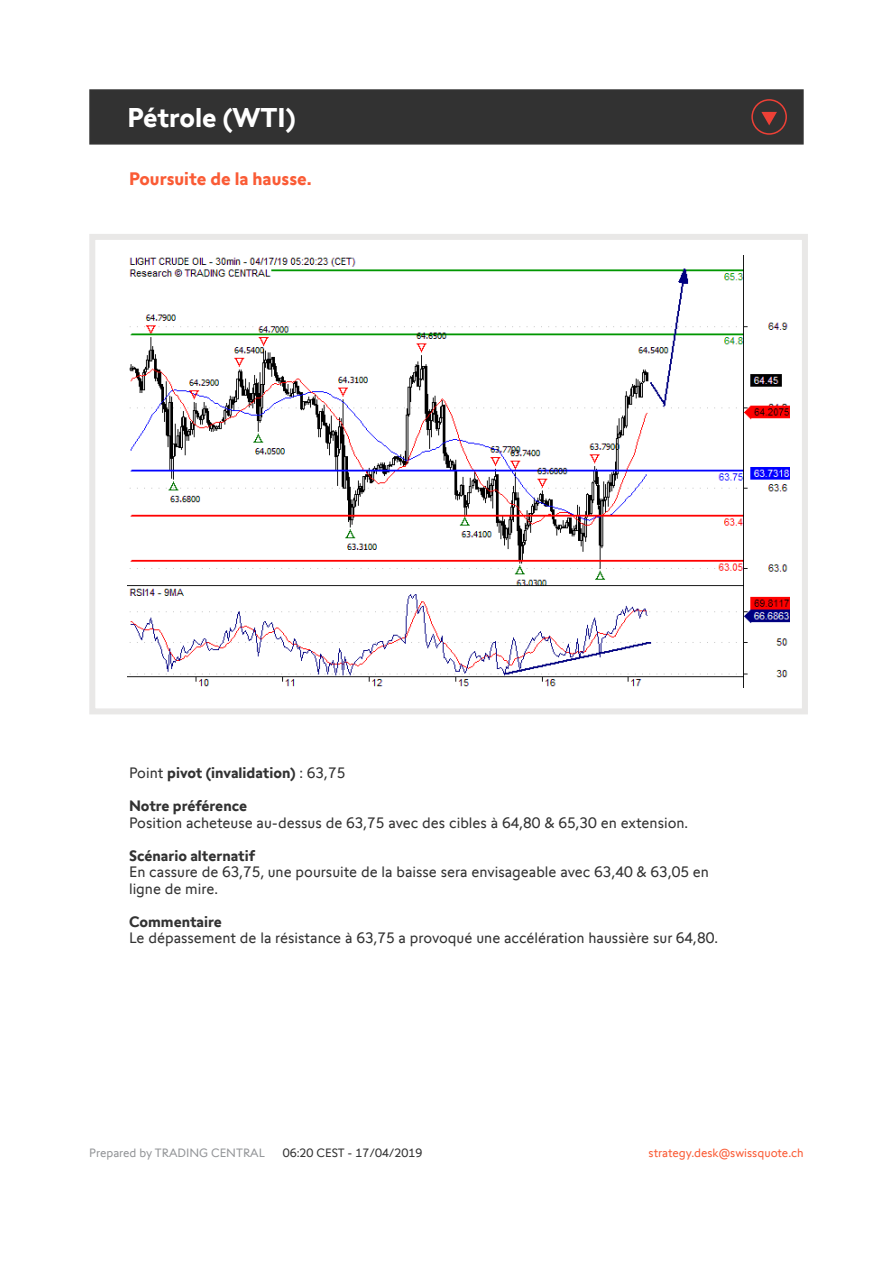
<style>
.page{position:relative;width:893px;height:1263px;background:#fff}
.page>*{position:absolute;margin:0;border:0;box-sizing:border-box;transform-origin:0 0}
.t1{font:700 27px "Swissquote CT";color:#fff}
.t2{font:700 18px "Swissquote CT";color:#fa5b35}
.t3{font:15px/16.5px "Swissquote CT";color:#323232}
.t4{font:700 15px "Swissquote CT";color:#323232}
.t5{font:12px "Swissquote CT";color:#fa5b35}
.t6{font:12px "Swissquote CT";color:#939598}
.t7{font:12px "Swissquote CT";color:#323232}
.s1{font-weight:400}
</style>
<div class="page">
<div style="left:89px;top:234px;width:719px;height:480px;border:6px solid #e9e8e7"></div>
<div style="left:89px;top:89px;width:715px;height:56px;background:#323232;border:2px solid #323232"></div>
<img style="left:128px;top:255px;width:661px;height:432px">
<svg style="left:751px;top:99px;width:36px;height:36px"></svg>
<h1 class="t1" style="left:128px;top:101px;width:170px">Pétrole (WTI)</h1>
<p class="t2" style="left:129px;top:168px;width:184px">Poursuite de la hausse.</p>
<p class="t4" style="left:129px;top:764px;width:218px"><span class="s1">Point</span> pivot (invalidation) <span class="s1">: 63,75</span></p>
<p class="t4" style="left:129px;top:797px;width:120px">Notre préférence</p>
<p class="t3" style="left:129px;top:814px;width:561px">Position acheteuse au-dessus de 63,75 avec des cibles à 64,80 &amp; 65,30 en extension.</p>
<p class="t4" style="left:129px;top:846px;width:127px">Scénario alternatif</p>
<p class="t3" style="left:129px;top:864px;width:581px">En cassure de 63,75, une poursuite de la baisse sera envisageable avec 63,40 &amp; 63,05 en ligne de mire.</p>
<p class="t4" style="left:129px;top:912px;width:94px">Commentaire</p>
<p class="t3" style="left:129px;top:930px;width:590px">Le dépassement de la résistance à 63,75 a provoqué une accélération haussière sur 64,80.</p>
<p class="t6" style="left:89px;top:1145px;width:177px">Prepared by TRADING CENTRAL</p>
<p class="t7" style="left:283px;top:1145px;width:141px">06:20 CEST - 17/04/2019</p>
<p class="t5" style="left:649px;top:1145px;width:157px">strategy.desk@swissquote.ch</p>
</div>
